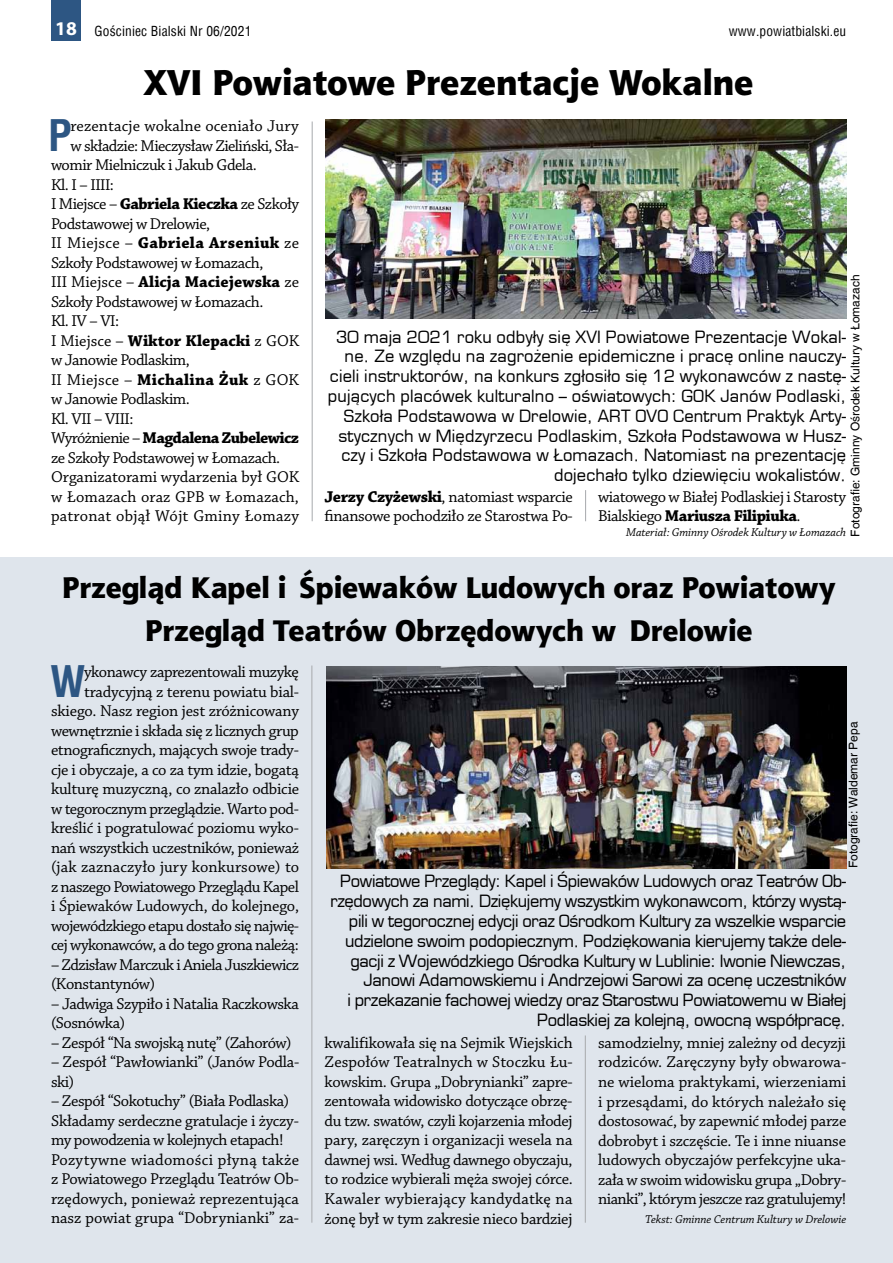
<style>
.page{position:relative;width:893px;height:1263px;background:#fff}
.page>*{position:absolute;margin:0;border:0;box-sizing:border-box;transform-origin:0 0}
.t1{font:700 condensed 42.45px "Helvetica";color:#2d5683}
.t2{font:36px "Aerton EFN Black";color:#000}
.t3{font:30px/43.2px "Aerton EFN Black";color:#000;text-align:center}
.t4{font:16.5px/19.5px "Chaparral Pro";letter-spacing:-.025em;color:#000}
.t5{font:16.5px/19.8px "Euromode";letter-spacing:-.02em;color:#000;text-align:right}
.t6{font:16.5px/19.8px "Euromode";letter-spacing:.01em;color:#000;text-align:right}
.t7{font:700 16.5px "Chaparral Pro";color:#000}
.t8{font:16.5px "Chaparral Pro";letter-spacing:.015em;color:#000}
.t9{font:700 16.5px "Chaparral Pro";letter-spacing:-.04em;color:#000}
.t10{font:16.5px "Chaparral Pro";letter-spacing:-.005em;color:#000}
.t11{font:16.5px "Chaparral Pro";letter-spacing:.005em;color:#000}
.t12{font:700 16.5px "Chaparral Pro";letter-spacing:.02em;color:#000}
.t13{font:16.5px "Chaparral Pro";letter-spacing:.01em;color:#000}
.t14{font:condensed 13.5px "Helvetica";letter-spacing:.01em;color:#000}
.t15{font:italic 12px "Chaparral Pro";letter-spacing:-.005em;color:#000}
.t16{font:12px "Helvetica";color:#000}
.s1{font-family:"Myriad Pro";font-weight:700;font-stretch:normal;font-size:19.5px;color:#fff}
.s2{font-weight:700}
.s3{font-weight:400}
</style>
<div class="page">
<div style="left:0;top:557px;width:893px;height:706px;background:#dfe5ec"></div>
<hr style="left:311px;top:665px;width:1px;height:558px;background:#a7a9ac">
<hr style="left:585px;top:1035px;width:1px;height:188px;background:#a7a9ac">
<hr style="left:312px;top:121px;width:1px;height:400px;background:#a7a9ac">
<hr style="left:585px;top:490px;width:1px;height:31px;background:#a7a9ac">
<div style="left:51px;top:0;width:30px;height:40px;background:#2d5683"></div>
<img style="left:325px;top:119px;width:521px;height:200px">
<img style="left:326px;top:666px;width:520px;height:202px">
<p class="t14" style="left:55px;top:22px;width:198px"><span class="s1">18</span> Gościniec Bialski Nr 06/2021</p>
<p class="t14" style="left:729px;top:22px;width:119px">www.powiatbialski.eu</p>
<h2 class="t2" style="left:144px;top:60px;width:611px">XVI Powiatowe Prezentacje Wokalne</h2>
<h1 class="t1" style="left:48px;top:107px;width:25px">P</h1>
<p class="t11" style="left:71px;top:117px;width:230px">rezentacje wokalne oceniało Jury</p>
<p class="t4" style="left:71px;top:136px;width:230px">w składzie: Mieczysław Zieliński, Sła-</p>
<p class="t4" style="left:51px;top:156px;width:207px">womir Mielniczuk i Jakub Gdela.</p>
<p class="t4" style="left:51px;top:175px;width:64px">Kl. I – IIII:</p>
<p class="t4" style="left:51px;top:195px;width:250px">I Miejsce – <span class="s2">Gabriela Kieczka</span> ze Szkoły</p>
<p class="t4" style="left:51px;top:214px;width:161px">Podstawowej w Drelowie,</p>
<p class="t12" style="left:51px;top:233px;width:250px"><span class="s3">II Miejsce –</span> Gabriela Arseniuk <span class="s3">ze</span></p>
<p class="t4" style="left:51px;top:253px;width:214px">Szkoły Podstawowej w Łomazach,</p>
<p class="t7" style="left:51px;top:272px;width:250px"><span class="s3">III Miejsce –</span> Alicja Maciejewska <span class="s3">ze</span></p>
<p class="t4" style="left:51px;top:292px;width:214px">Szkoły Podstawowej w Łomazach.</p>
<p class="t4" style="left:51px;top:312px;width:70px">Kl. IV – VI:</p>
<p class="t7" style="left:51px;top:331px;width:250px"><span class="s3">I Miejsce –</span> Wiktor Klepacki <span class="s3">z GOK</span></p>
<p class="t4" style="left:51px;top:351px;width:140px">w Janowie Podlaskim,</p>
<p class="t8" style="left:51px;top:370px;width:250px">II Miejsce – <span class="s2">Michalina Żuk</span> z GOK</p>
<p class="t4" style="left:51px;top:390px;width:140px">w Janowie Podlaskim.</p>
<p class="t4" style="left:51px;top:409px;width:84px">Kl. VII – VIII:</p>
<p class="t9" style="left:51px;top:428px;width:249px"><span class="s3">Wyróżnienie –</span> Magdalena Zubelewicz</p>
<p class="t4" style="left:51px;top:448px;width:231px">ze Szkoły Podstawowej w Łomazach.</p>
<p class="t10" style="left:51px;top:468px;width:250px">Organizatorami wydarzenia był GOK</p>
<p class="t13" style="left:51px;top:487px;width:249px">w Łomazach oraz GPB w Łomazach,</p>
<p class="t8" style="left:51px;top:507px;width:250px">patronat objął Wójt Gminy Łomazy</p>
<p class="t16" style="left:848px;top:537px;width:264px;rotate:-90deg">Fotografie: Gminny Ośrodek Kultury w Łomazach</p>
<p class="t6" style="left:328px;top:327px;width:520px">30 maja 2021 roku odbyły się XVI Powiatowe Prezentacje Wokal&shy;ne. Ze względu na zagrożenie epidemiczne i pracę online nauczy&shy;cieli instruktorów, na konkurs zgłosiło się 12 wykonawców z nastę&shy;pujących placówek kulturalno – oświatowych: GOK Janów Podlaski, Szkoła Podstawowa w Drelowie, ART OVO Centrum Praktyk Arty&shy;stycznych w Międzyrzecu Podlaskim, Szkoła Podstawowa w Husz&shy;czy i Szkoła Podstawowa w Łomazach. Natomiast na prezentację dojechało tylko dziewięciu wokalistów.</p>
<p class="t4" style="left:325px;top:487px;width:250px"><span class="s2">Jerzy Czyżewski</span>, natomiast wsparcie finansowe pochodziło ze Starostwa Po-</p>
<p class="t4" style="left:598px;top:487px;width:250px">wiatowego w Białej Podlaskiej i Starosty<br>Bialskiego <span class="s2">Mariusza Filipiuka</span>.</p>
<p class="t15" style="left:626px;top:525px;width:222px">Materiał: Gminny Ośrodek Kultury w Łomazach</p>
<h3 class="t3" style="left:62px;top:565px;width:775px">Przegląd Kapel i Śpiewaków Ludowych oraz Powiatowy<br>Przegląd Teatrów Obrzędowych w Drelowie</h3>
<h1 class="t1" style="left:50px;top:653px;width:37px">W</h1>
<p class="t4" style="left:51px;top:663px;width:250px;text-align:right">ykonawcy zaprezentowali muzykę tradycyjną z terenu powiatu bial&shy;skiego. Nasz region jest zróżnicowany wewnętrznie i składa się z licznych grup etnograficznych, mających swoje trady&shy;cje i obyczaje, a co za tym idzie, bogatą kulturę muzyczną, co znalazło odbicie w tegorocznym przeglądzie. Warto pod&shy;kreślić i pogratulować poziomu wyko&shy;nań wszystkich uczestników, ponieważ (jak zaznaczyło jury konkursowe) to z naszego Powiatowego Przeglądu Kapel i Śpiewaków Ludowych, do kolejnego, wojewódzkiego etapu dostało się najwię&shy;cej wykonawców, a do tego grona należą:</p>
<p class="t4" style="left:51px;top:955px;width:250px">– Zdzisław Marczuk i Aniela Juszkiewicz (Konstantynów)</p>
<p class="t4" style="left:51px;top:994px;width:249px">– Jadwiga Szypiło i Natalia Raczkowska (Sosnówka)</p>
<p class="t4" style="left:51px;top:1033px;width:242px">– Zespół “Na swojską nutę” (Zahorów)</p>
<p class="t4" style="left:51px;top:1053px;width:250px">– Zespół “Pawłowianki” (Janów Podla&shy;ski)</p>
<p class="t4" style="left:51px;top:1092px;width:250px">– Zespół “Sokotuchy” (Biała Podlaska)<br>Składamy serdeczne gratulacje i życzy&shy;my powodzenia w kolejnych etapach!<br>Pozytywne wiadomości płyną także z Powiatowego Przeglądu Teatrów Ob&shy;rzędowych, ponieważ reprezentująca nasz powiat grupa “Dobrynianki” za-</p>
<p class="t16" style="left:846px;top:868px;width:148px;rotate:-90deg">Fotografie: Waldemar Pepa</p>
<p class="t5" style="left:330px;top:871px;width:517px">Powiatowe Przeglądy: Kapel i Śpiewaków Ludowych oraz Teatrów Ob&shy;rzędowych za nami. Dziękujemy wszystkim wykonawcom, którzy wystą&shy;pili w tegorocznej edycji oraz Ośrodkom Kultury za wszelkie wsparcie udzielone swoim podopiecznym. Podziękowania kierujemy także dele&shy;gacji z Wojewódzkiego Ośrodka Kultury w Lublinie: Iwonie Niewczas, Janowi Adamowskiemu i Andrzejowi Sarowi za ocenę uczestników<br>i przekazanie fachowej wiedzy oraz Starostwu Powiatowemu w Białej Podlaskiej za kolejną, owocną współpracę.</p>
<p class="t4" style="left:325px;top:1033px;width:250px;text-align:justify">kwalifikowała się na Sejmik Wiejskich Zespołów Teatralnych w Stoczku Łu&shy;kowskim. Grupa „Dobrynianki” zapre&shy;zentowała widowisko dotyczące obrzę&shy;du tzw. swatów, czyli kojarzenia młodej pary, zaręczyn i organizacji wesela na dawnej wsi. Według dawnego obyczaju, to rodzice wybierali męża swojej córce.<br>Kawaler wybierający kandydatkę na żonę był w tym zakresie nieco bardziej</p>
<p class="t4" style="left:598px;top:1034px;width:250px;text-align:justify">samodzielny, mniej zależny od decyzji rodziców. Zaręczyny były obwarowa&shy;ne wieloma praktykami, wierzeniami i przesądami, do których należało się dostosować, by zapewnić młodej parze dobrobyt i szczęście. Te i inne niuanse ludowych obyczajów perfekcyjne uka&shy;zała w swoim widowisku grupa „Dobry&shy;nianki”, którym jeszcze raz gratulujemy!</p>
<p class="t15" style="left:645px;top:1212px;width:203px">Tekst: Gminne Centrum Kultury w Drelowie</p>
</div>
